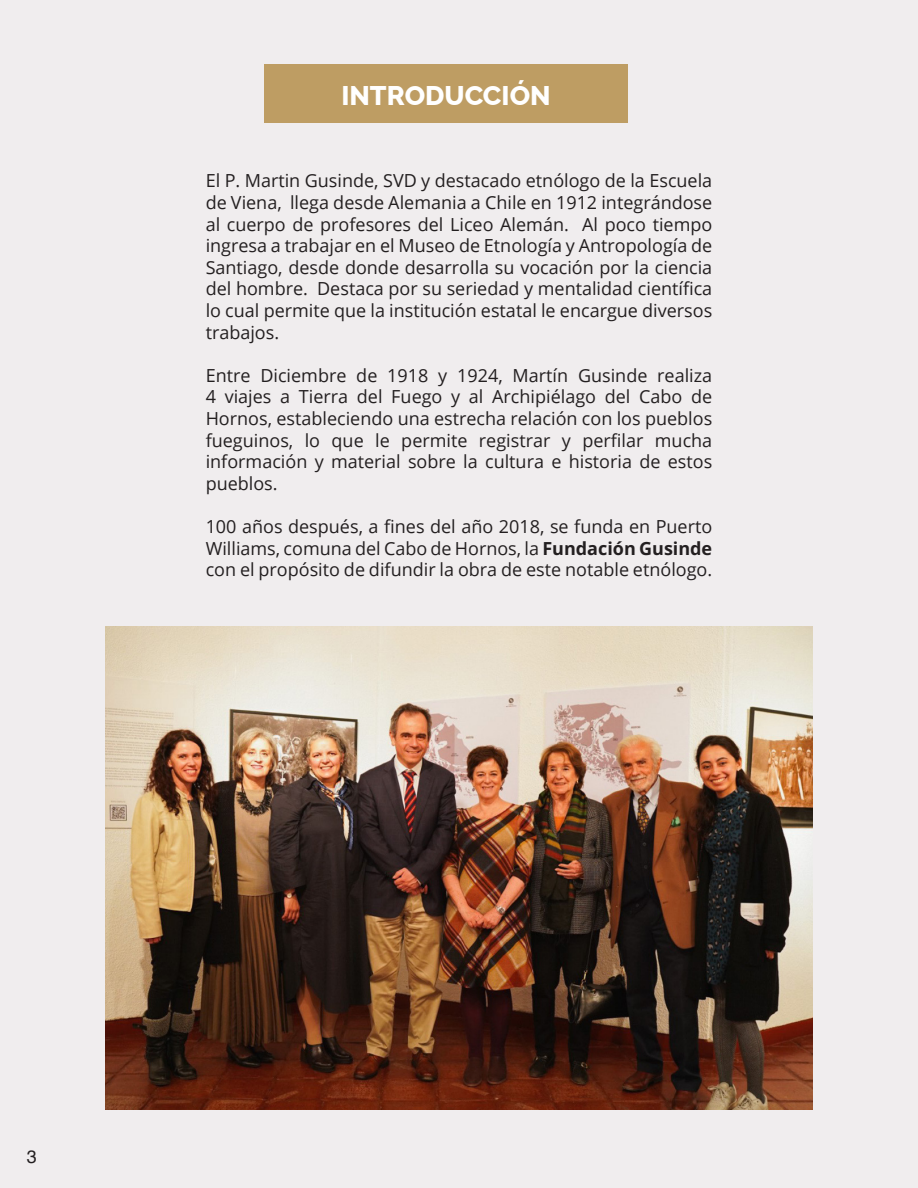
<style>
.page{position:relative;width:918px;height:1188px;background:#f0edee}
.page>*{position:absolute;margin:0;border:0;box-sizing:border-box;transform-origin:0 0}
.t1{font:800 27px "Raleway";color:#fff}
.t2{font:18px/21.6px "Open Sans";color:#231f20;text-align:justify}
.t3{font:18px "Helvetica";color:#231f20}
.s1{font-weight:700}
</style>
<div class="page">
<img style="left:105px;top:627px;width:708px;height:482px">
<div style="left:264px;top:64px;width:364px;height:59px;background:#be9d63"></div>
<p class="t1" style="left:341px;top:74px;width:211px">INTRODUCCIÓN</p>
<p class="t2" style="left:206px;top:170px;width:508px">El P. Martin Gusinde, SVD y destacado etnólogo de la Escuela de Viena, llega desde Alemania a Chile en 1912 integrándose al cuerpo de profesores del Liceo Alemán. Al poco tiempo ingresa a trabajar en el Museo de Etnología y Antropología de Santiago, desde donde desarrolla su vocación por la ciencia del hombre. Destaca por su seriedad y mentalidad científica lo cual permite que la institución estatal le encargue diversos trabajos.</p>
<p class="t2" style="left:206px;top:364px;width:508px">Entre Diciembre de 1918 y 1924, Martín Gusinde realiza 4 viajes a Tierra del Fuego y al Archipiélago del Cabo de Hornos, estableciendo una estrecha relación con los pueblos fueguinos, lo que le permite registrar y perfilar mucha información y material sobre la cultura e historia de estos pueblos.</p>
<p class="t2" style="left:206px;top:515px;width:508px">100 años después, a fines del año 2018, se funda en Puerto Williams, comuna del Cabo de Hornos, la <span class="s1">Fundación Gusinde </span>con el propósito de difundir la obra de este notable etnólogo.</p>
<p class="t3" style="left:27px;top:1143px;width:12px">3</p>
</div>
